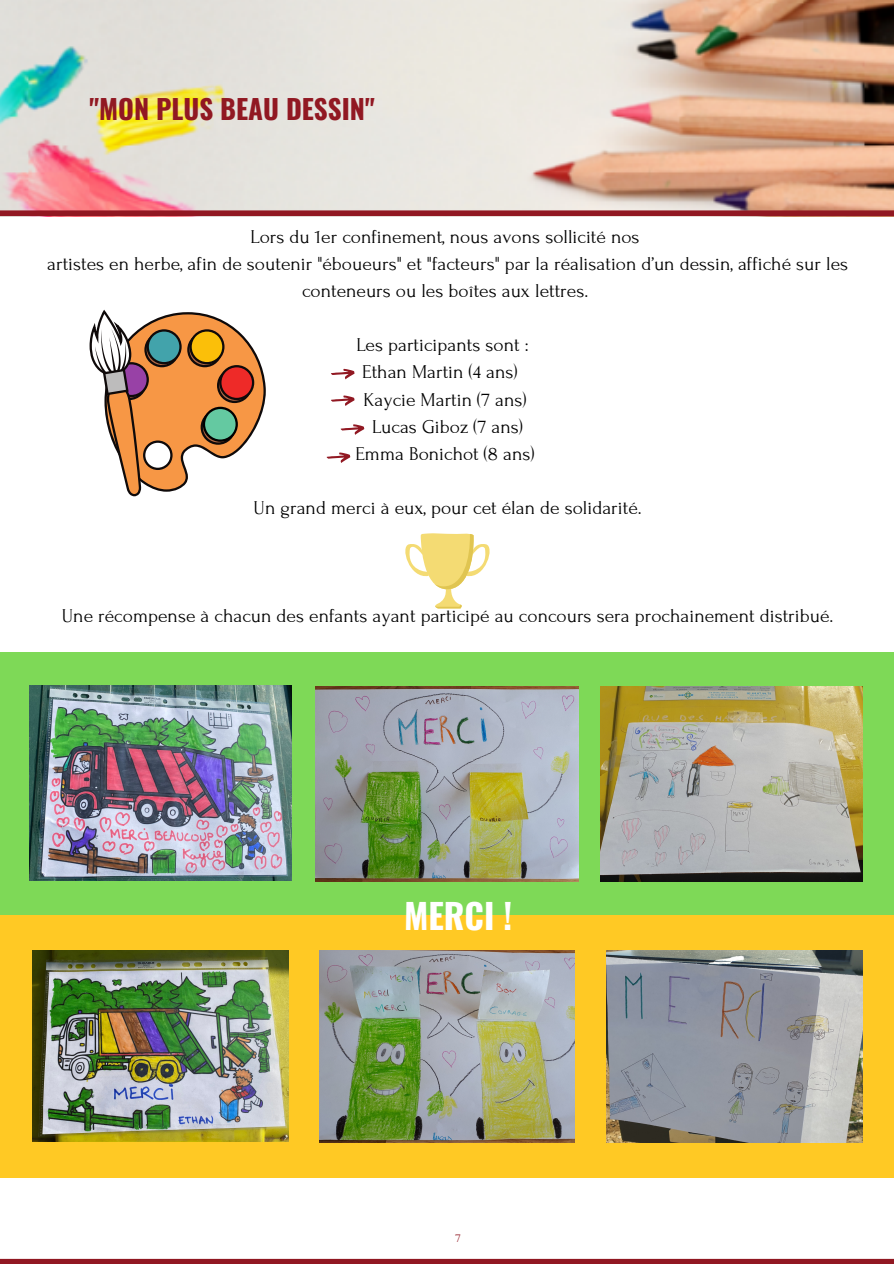
<style>
.page{position:relative;width:894px;height:1264px;background:#fff}
.page>*{position:absolute;margin:0;border:0;box-sizing:border-box;transform-origin:0 0}
.t1{font:700 34.5px "Oswald";color:#fff}
.t2{font:700 27px "Oswald";color:#911822}
.t3{font:19.5px "Forum";color:#000}
.t4{font:12px "Forum";color:#911822}
</style>
<div class="page">
<svg style="left:89px;top:309px;width:177px;height:188px"></svg>
<svg style="left:405px;top:533px;width:85px;height:75px"></svg>
<div style="left:0;top:914px;width:893px;height:263px;background:#ffc924"></div>
<div style="left:0;top:652px;width:893px;height:262px;background:#7ed957"></div>
<img style="left:316px;top:686px;width:262px;height:195px">
<img style="left:319px;top:950px;width:255px;height:191px">
<img style="left:600px;top:686px;width:262px;height:195px">
<img style="left:606px;top:950px;width:256px;height:191px">
<img style="left:29px;top:686px;width:262px;height:194px">
<img style="left:32px;top:950px;width:256px;height:191px">
<img style="left:0;top:0;width:893px;height:210px">
<div style="left:0;top:210px;width:893px;height:6px;background:#911822"></div>
<div style="left:0;top:1258px;width:893px;height:5px;background:#911822"></div>
<svg style="left:331px;top:369px;width:23px;height:10px"></svg>
<svg style="left:331px;top:395px;width:23px;height:11px"></svg>
<svg style="left:340px;top:424px;width:24px;height:11px"></svg>
<svg style="left:326px;top:452px;width:24px;height:11px"></svg>
<p class="t2" style="left:89px;top:87px;width:287px">"MON PLUS BEAU DESSIN"</p>
<p class="t3" style="left:250px;top:227px;width:390px">Lors du 1er confinement, nous avons sollicité nos</p>
<p class="t3" style="left:47px;top:254px;width:802px">artistes en herbe, afin de soutenir "éboueurs" et "facteurs" par la réalisation d’un dessin, affiché sur les</p>
<p class="t3" style="left:302px;top:281px;width:288px">conteneurs ou les boîtes aux lettres.</p>
<p class="t3" style="left:356px;top:335px;width:174px">Les participants sont :</p>
<p class="t3" style="left:362px;top:362px;width:157px">Ethan Martin (4 ans)</p>
<p class="t3" style="left:363px;top:389px;width:165px">Kaycie Martin (7 ans)</p>
<p class="t3" style="left:372px;top:416px;width:152px">Lucas Giboz (7 ans)</p>
<p class="t3" style="left:355px;top:443px;width:181px">Emma Bonichot (8 ans)</p>
<p class="t3" style="left:253px;top:497px;width:389px">Un grand merci à eux, pour cet élan de solidarité.</p>
<p class="t3" style="left:62px;top:605px;width:772px">Une récompense à chacun des enfants ayant participé au concours sera prochainement distribué.</p>
<p class="t1" style="left:404px;top:889px;width:109px">MERCI !</p>
<p class="t4" style="left:455px;top:1231px;width:7px">7</p>
</div>
